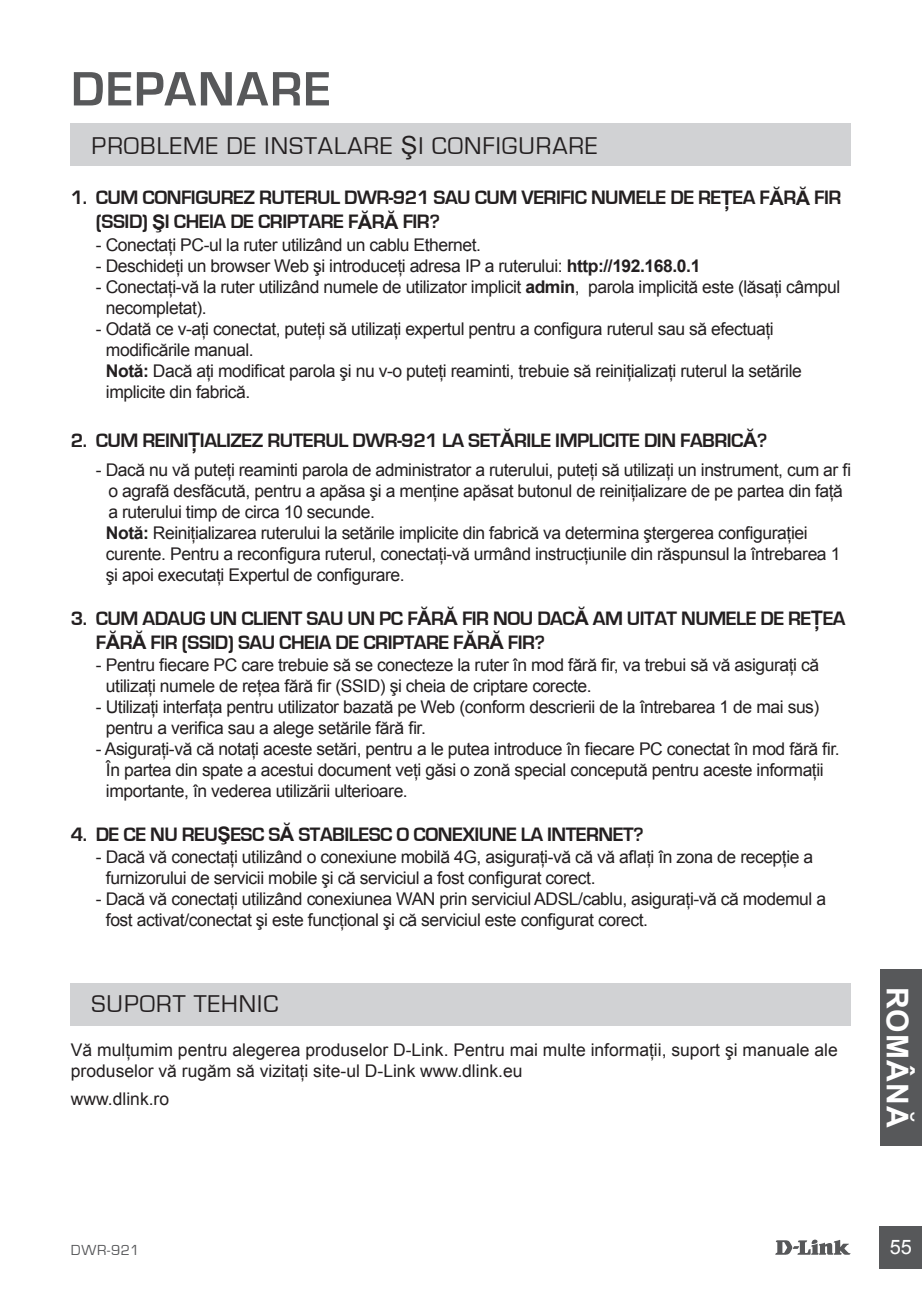
<style>
.page{position:relative;width:922px;height:1297px;background:#fff}
.page>*{position:absolute;margin:0;border:0;box-sizing:border-box;transform-origin:0 0}
.t1{font:700 50px "Eurostile";letter-spacing:.03em;color:#57585a}
.t2{font:700 30px "Arial";letter-spacing:.045em;color:#fff}
.t3{font:25px "Eurostile";letter-spacing:.04em;color:#231f20}
.t4{font:700 20px/24px "Eurostile";letter-spacing:-.025em;color:#231f20}
.t5{font:20px "Arial";color:#fff}
.t6{font:17.5px/21px "Arial";letter-spacing:-.025em;color:#231f20}
.t7{font:17.5px/21px "Arial";color:#231f20}
.t8{font:15px "Eurostile";letter-spacing:.035em;color:#57585a}
.s1{font-family:"Arial"}
.s2{font-weight:700}
</style>
<div class="page">
<svg style="left:775px;top:1239px;width:75px;height:16px"></svg>
<div style="left:879px;top:1226px;width:42px;height:43px;background:#57585a"></div>
<div style="left:879px;top:969px;width:42px;height:177px;background:#57585a"></div>
<div style="left:71px;top:124px;width:779px;height:42px;background:#d1d2d4"></div>
<div style="left:71px;top:983px;width:779px;height:43px;background:#d1d2d4"></div>
<h1 class="t1" style="left:71px;top:62px;width:261px">DEPANARE</h1>
<h3 class="t3" style="left:92px;top:132px;width:507px">PROBLEME DE INSTALARE <span class="s1">Ş</span>I CONFIGURARE</h3>
<p class="t4" style="left:96px;top:186px;width:746px;text-indent:-25px">1. CUM CONFIGUREZ RUTERUL DWR-921 SAU CUM VERIFIC NUMELE DE RE<span class="s1">Ţ</span>EA F<span class="s1">Ă</span>R<span class="s1">Ă</span> FIR (SSID) <span class="s1">Ş</span>I CHEIA DE CRIPTARE F<span class="s1">Ă</span>R<span class="s1">Ă</span> FIR?</p>
<p class="t6" style="left:96px;top:234px;width:386px">- Conectaţi PC-ul la ruter utilizând un cablu Ethernet.</p>
<p class="t6" style="left:96px;top:255px;width:606px">- Deschideţi un browser Web şi introduceţi adresa IP a ruterului: <span class="s2">http://192.168.0.1</span></p>
<p class="t6" style="left:106px;top:276px;width:735px;text-indent:-10px">- Conectaţi-vă la ruter utilizând numele de utilizator implicit <span class="s2">admin</span>, parola implicită este (lăsaţi câmpul necompletat).</p>
<p class="t6" style="left:106px;top:318px;width:697px;text-indent:-10px">- Odată ce v-aţi conectat, puteţi să utilizaţi expertul pentru a configura ruterul sau să efectuaţi modificările manual.<br><span class="s2">Notă:</span> Dacă aţi modificat parola şi nu v-o puteţi reaminti, trebuie să reiniţializaţi ruterul la setările implicite din fabrică.</p>
<p class="t4" style="left:71px;top:428px;width:698px">2. CUM REINI<span class="s1">Ţ</span>IALIZEZ RUTERUL DWR-921 LA SET<span class="s1">Ă</span>RILE IMPLICITE DIN FABRIC<span class="s1">Ă</span>?</p>
<p class="t6" style="left:106px;top:459px;width:746px;text-indent:-10px">- Dacă nu vă puteţi reaminti parola de administrator a ruterului, puteţi să utilizaţi un instrument, cum ar fi o agrafă desfăcută, pentru a apăsa şi a menţine apăsat butonul de reiniţializare de pe partea din faţă a ruterului timp de circa 10 secunde.<br><span class="s2">Notă:</span> Reiniţializarea ruterului la setările implicite din fabrică va determina ştergerea configuraţiei curente. Pentru a reconfigura ruterul, conectaţi-vă urmând instrucţiunile din răspunsul la întrebarea 1 şi apoi executaţi Expertul de configurare.</p>
<p class="t4" style="left:96px;top:606px;width:751px;text-indent:-25px">3. CUM ADAUG UN CLIENT SAU UN PC F<span class="s1">Ă</span>R<span class="s1">Ă</span> FIR NOU DAC<span class="s1">Ă</span> AM UITAT NUMELE DE RE<span class="s1">Ţ</span>EA<br>F<span class="s1">Ă</span>R<span class="s1">Ă</span> FIR (SSID) SAU CHEIA DE CRIPTARE F<span class="s1">Ă</span>R<span class="s1">Ă</span> FIR?</p>
<p class="t6" style="left:106px;top:654px;width:714px;text-indent:-10px">- Pentru fiecare PC care trebuie să se conecteze la ruter în mod fără fir, va trebui să vă asiguraţi că utilizaţi numele de reţea fără fir (SSID) şi cheia de criptare corecte.</p>
<p class="t6" style="left:106px;top:696px;width:714px;text-indent:-10px">- Utilizaţi interfaţa pentru utilizator bazată pe Web (conform descrierii de la întrebarea 1 de mai sus) pentru a verifica sau a alege setările fără fir.</p>
<p class="t6" style="left:106px;top:738px;width:735px;text-indent:-10px">- Asiguraţi-vă că notaţi aceste setări, pentru a le putea introduce în fiecare PC conectat în mod fără fir.<br>În partea din spate a acestui document veţi găsi o zonă special concepută pentru aceste informaţii importante, în vederea utilizării ulterioare.</p>
<p class="t4" style="left:71px;top:822px;width:574px">4. DE CE NU REU<span class="s1">Ş</span>ESC S<span class="s1">Ă</span> STABILESC O CONEXIUNE LA INTERNET?</p>
<p class="t6" style="left:106px;top:846px;width:708px;text-indent:-10px">- Dacă vă conectaţi utilizând o conexiune mobilă 4G, asiguraţi-vă că vă aflaţi în zona de recepţie a furnizorului de servicii mobile şi că serviciul a fost configurat corect.</p>
<p class="t6" style="left:106px;top:888px;width:721px;text-indent:-10px">- Dacă vă conectaţi utilizând conexiunea WAN prin serviciul ADSL/cablu, asiguraţi-vă că modemul a fost activat/conectat şi este funcţional şi că serviciul este configurat corect.</p>
<h3 class="t3" style="left:92px;top:990px;width:188px">SUPORT TEHNIC</h3>
<p class="t7" style="left:71px;top:1040px;width:768px">Vă mulţumim pentru alegerea produselor D-Link. Pentru mai multe informaţii, suport şi manuale ale produselor vă rugăm să vizitaţi site-ul D-Link www.dlink.eu</p>
<p class="t7" style="left:71px;top:1089px;width:100px">www.dlink.ro</p>
<h2 class="t2" style="left:917px;top:987px;width:142px;rotate:90deg">ROMÂNĂ</h2>
<p class="t8" style="left:71px;top:1241px;width:70px">DWR-921</p>
<p class="t5" style="left:889px;top:1234px;width:24px">55</p>
</div>
